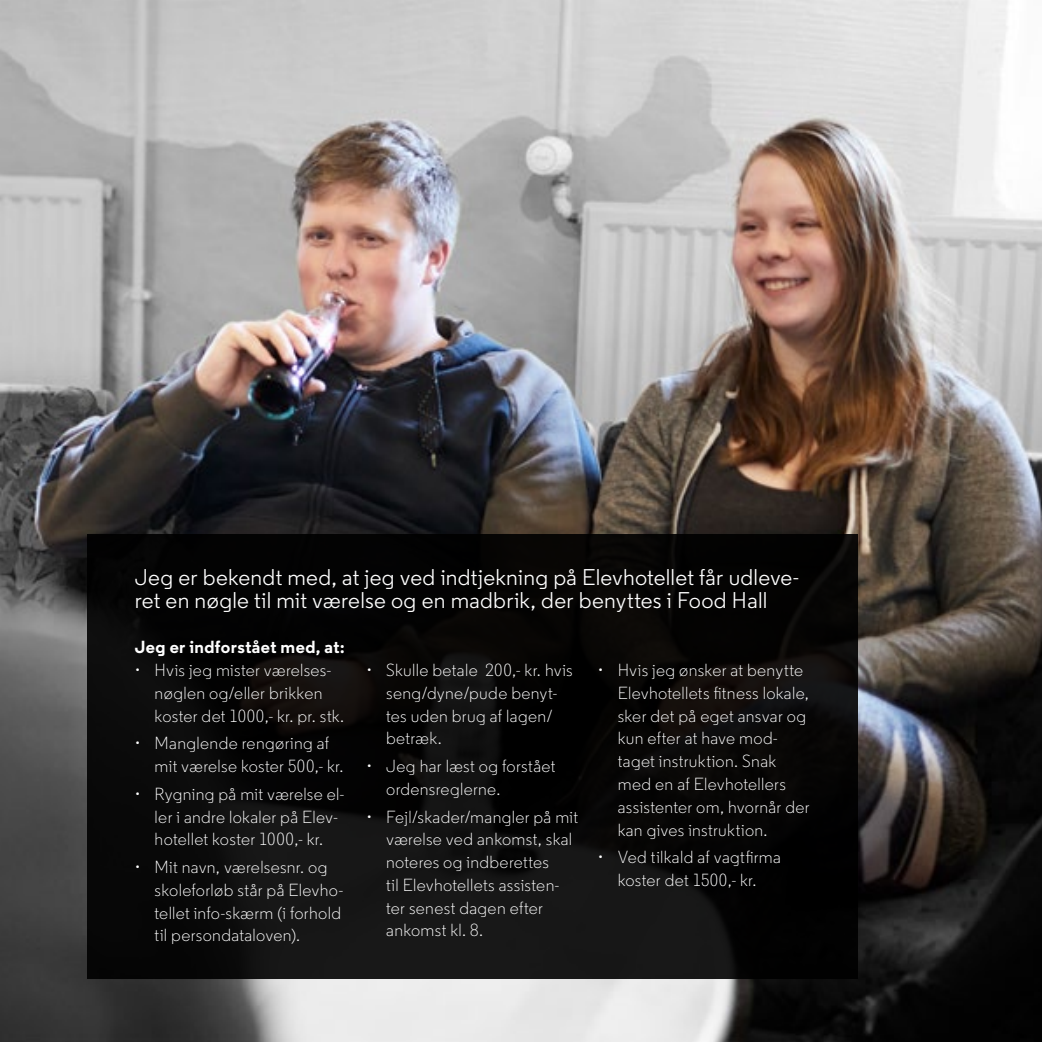
<style>
.page{position:relative;width:1042px;height:1042px;background:#fff}
.page>*{position:absolute;margin:0;border:0;box-sizing:border-box;transform-origin:0 0}
.Lille_rubrik_-_Negativ_H2{font:22.75px/22.8px "Regular PRO";letter-spacing:.01em;color:#fff}
.Brødtekst_-_P{font:300 17.5px/22.8px "Regular PRO";letter-spacing:.02em;color:#fff}
.Mellemrubrik_H3{font:700 17.5px "Regular PRO";letter-spacing:.02em;color:#fff}
</style>
<div class="page">
<img style="left:0;top:0;width:1042px;height:1042px">
<svg style="left:87px;top:535px;width:770px;height:443px;background:#0a0909"></svg>
<h2 class="Lille_rubrik_-_Negativ_H2" style="left:135px;top:566px;width:665px">Jeg er bekendt med, at jeg ved indtjekning på Elevhotellet får udleve&shy;ret en nøgle til mit værelse og en madbrik, der benyttes i Food Hall</h2>
<h3 class="Mellemrubrik_H3" style="left:135px;top:636px;width:212px">Jeg er indforstået med, at:</h3>
<p class="Brødtekst_-_P" style="left:155px;top:659px;width:191px;text-indent:-20px">• Hvis jeg mister værelses&shy;nøglen og/eller brikken koster det 1000,- kr. pr. stk.</p>
<p class="Brødtekst_-_P" style="left:155px;top:732px;width:190px;text-indent:-20px">• Manglende rengøring af mit værelse koster 500,- kr.</p>
<p class="Brødtekst_-_P" style="left:155px;top:782px;width:191px;text-indent:-20px">• Rygning på mit værelse el&shy;ler i andre lokaler på Elev&shy;hotellet koster 1000,- kr.</p>
<p class="Brødtekst_-_P" style="left:155px;top:856px;width:190px;text-indent:-20px">• Mit navn, værelsesnr. og skoleforløb står på Elevho&shy;tellet info-skærm (i forhold til persondataloven).</p>
<p class="Brødtekst_-_P" style="left:386px;top:659px;width:188px;text-indent:-20px">• Skulle betale 200,- kr. hvis seng/dyne/pude benyt&shy;tes uden brug af lagen/ betræk.</p>
<p class="Brødtekst_-_P" style="left:386px;top:755px;width:171px;text-indent:-20px">• Jeg har læst og forstået ordensreglerne.</p>
<p class="Brødtekst_-_P" style="left:386px;top:805px;width:193px;text-indent:-20px">• Fejl/skader/mangler på mit værelse ved ankomst, skal noteres og indberettes<br>til Elevhotellets assisten&shy;ter senest dagen efter ankomst kl. 8.</p>
<p class="Brødtekst_-_P" style="left:618px;top:659px;width:193px;text-indent:-20px">• Hvis jeg ønsker at benytte<br>Elevhotellets fitness lokale, sker det på eget ansvar og kun efter at have mod&shy;taget instruktion. Snak med en af Elevhotellers assistenter om, hvornår der kan gives instruktion.</p>
<p class="Brødtekst_-_P" style="left:598px;top:846px;width:185px;text-align:center">• Ved tilkald af vagtfirma koster det 1500,- kr.</p>
</div>
